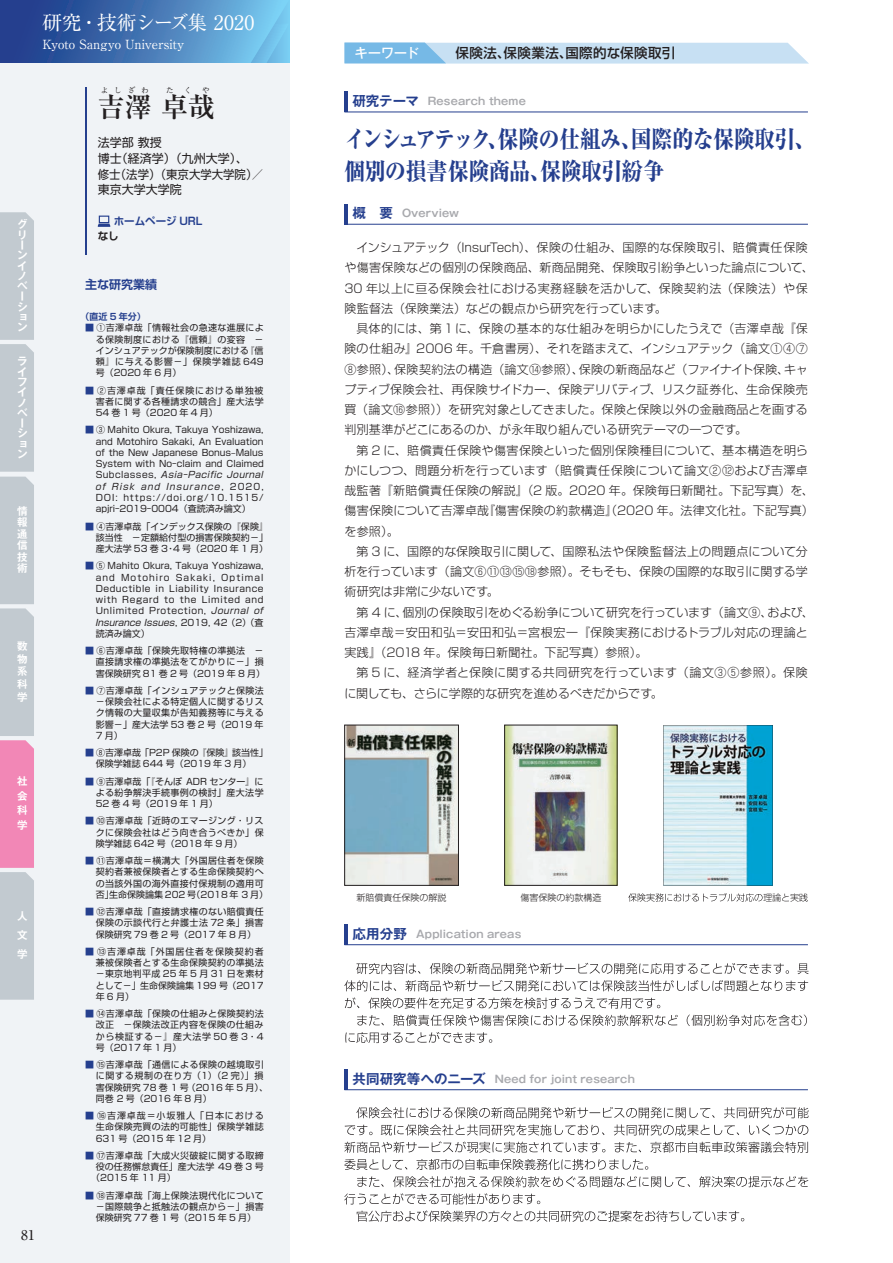
<style>
.page{position:relative;width:893px;height:1263px;background:#fff}
.page>*{position:absolute;margin:0;border:0;box-sizing:border-box;transform-origin:0 0}
.t1{font:700 27px "Ryumin Pr 6 N";color:#231f20}
.t2{font:800 24px/31.5px "Ryumin Pr 6 N";letter-spacing:-.02em;color:#253f8e;scale:.87 1}
.t3{font:19.8px "Ryumin Pr 6 N";letter-spacing:-.025em;color:#fff}
.t4{font:500 13.5px "Shin Go Pr 6 N";letter-spacing:.035em;color:#231f20}
.t5{font:500 13.5px "Gothic MB101 Pro";letter-spacing:-.04em;color:#fff}
.t6{font:500 13.5px "Ryumin Pr 6 N";color:#231f20}
.t7{font:12.6px "Ryumin Pr 6 N";letter-spacing:-.015em;color:#fff}
.t8{font:300 12px/20.2px "Shin Go Pro";letter-spacing:.015em;color:#231f20}
.t9{font:12px/15.8px "Shin Go Pro";color:#231f20}
.t10{font:700 12px "Shin Go Pro De";color:#253f8e}
.t11{font:700 10.5px "Gothic MB101 Pro De";letter-spacing:.015em;color:#a8a9ad}
.t12{font:700 10.5px/10.4px "Gothic MB101 Pro De";color:#fff;text-align:justify}
.t13{font:700 10.5px "Shin Go Pro De";color:#253f8e}
.t14{font:700 10.5px "Shin Go Pro De";color:#231f20}
.t15{font:9px/11.2px "Shin Go Pro";letter-spacing:.035em;color:#231f20;text-align:justify}
.t16{font:9px/11.2px "Shin Go Pro";color:#231f20}
.t17{font:300 9px "Shin Go Pro";color:#231f20}
.t18{font:9px "Shin Go Pro";letter-spacing:.015em;color:#231f20}
.t19{font:700 9px "Shin Go Pro De";color:#253f8e}
.t20{font:700 7.5px "Ryumin Pr 6 N";color:#231f20}
.s1{color:#253f8e}
.s2{font-size:13.5px;color:#253f8e}
</style>
<div class="page">
<svg style="left:0;top:0;width:289px;height:64px;background:#4a7db8"></svg>
<div style="left:0;top:64px;width:289px;height:1199px;background:#f0f3f6"></div>
<svg style="left:663px;top:725px;width:110px;height:160px;background:#97c7d6"></svg>
<svg style="left:628px;top:893px;width:180px;height:9px"></svg>
<svg style="left:356px;top:963px;width:452px;height:11px"></svg>
<svg style="left:344px;top:980px;width:464px;height:11px"></svg>
<svg style="left:345px;top:997px;width:315px;height:12px"></svg>
<svg style="left:357px;top:1015px;width:450px;height:11px"></svg>
<svg style="left:345px;top:1032px;width:147px;height:11px"></svg>
<svg style="left:356px;top:1107px;width:452px;height:11px"></svg>
<svg style="left:345px;top:1124px;width:463px;height:11px"></svg>
<svg style="left:344px;top:1141px;width:464px;height:12px"></svg>
<svg style="left:344px;top:1159px;width:304px;height:11px"></svg>
<svg style="left:357px;top:1176px;width:451px;height:11px"></svg>
<svg style="left:344px;top:1193px;width:196px;height:11px"></svg>
<svg style="left:357px;top:1210px;width:387px;height:12px"></svg>
<hr style="left:344px;top:204px;width:4px;height:21px;background:#253f8e">
<hr style="left:344px;top:224px;width:464px;height:1px;background:#253f8e">
<hr style="left:85px;top:87px;width:2px;height:168px;background:#253f8e">
<svg style="left:98px;top:216px;width:12px;height:11px"></svg>
<hr style="left:344px;top:924px;width:4px;height:21px;background:#253f8e">
<hr style="left:344px;top:944px;width:464px;height:1px;background:#253f8e">
<hr style="left:344px;top:1069px;width:4px;height:21px;background:#253f8e">
<hr style="left:344px;top:1089px;width:464px;height:1px;background:#253f8e">
<svg style="left:344px;top:43px;width:465px;height:21px;background:#b9d9f1"></svg>
<hr style="left:344px;top:91px;width:4px;height:21px;background:#253f8e">
<hr style="left:344px;top:112px;width:464px;height:1px;background:#253f8e">
<img style="left:506px;top:727px;width:109px;height:156px">
<img style="left:346px;top:727px;width:111px;height:156px">
<div style="left:344px;top:725px;width:115px;height:160px;border:1px solid #231f20"></div>
<svg style="left:0;top:212px;width:34px;height:788px;background:#cbc0cd"></svg>
<h3 class="t3" style="left:43px;top:7px;width:213px">研究・技術シーズ集 2020</h3>
<h3 class="t7" style="left:43px;top:34px;width:143px">Kyoto Sangyo University</h3>
<p class="t12" style="left:17px;top:218px;width:12px;text-align:left">グリーンイノベーション</p>
<p class="t12" style="left:17px;top:355px;width:12px;text-align:left">ライフイノベーション</p>
<p class="t12" style="left:17px;top:503px;width:12px;line-height:11.6px">情報通信技術</p>
<p class="t12" style="left:17px;top:638px;width:12px;line-height:12.6px">数物系科学</p>
<p class="t12" style="left:17px;top:772px;width:12px;line-height:14.7px">社会科学</p>
<p class="t12" style="left:17px;top:905px;width:12px;line-height:18.9px">人文学</p>
<h3 class="t6" style="left:21px;top:1224px;width:15px">81</h3>
<p class="t20" style="left:101px;top:84px;width:49px">よしざわ</p>
<p class="t20" style="left:166px;top:84px;width:9px">た</p>
<p class="t20" style="left:184px;top:84px;width:9px">く</p>
<p class="t20" style="left:202px;top:84px;width:9px">や</p>
<h1 class="t1" style="left:98px;top:86px;width:118px">吉澤卓哉</h1>
<h3 class="t9" style="left:98px;top:133px;width:167px">法学部 教授<br>博士（経済学）（九州大学）、<br>修士（法学）（東京大学大学院）／東京大学大学院</h3>
<p class="t13" style="left:114px;top:212px;width:90px">ホームページ URL</p>
<p class="t14" style="left:98px;top:228px;width:22px">なし</p>
<h3 class="t10" style="left:85px;top:275px;width:73px">主な研究業績</h3>
<p class="t19" style="left:81px;top:309px;width:67px">（直近 5 年分）</p>
<p class="t15" style="left:96px;top:321px;width:170px;text-indent:-11px"><span class="s1">■</span> ①吉澤卓哉「情報社会の急速な進展による保険制度における『信頼』の変容　－インシュアテックが保険制度における『信頼』に与える影響－」保険学雑誌 649号（2020 年 6 月）</p>
<p class="t15" style="left:96px;top:384px;width:169px;text-indent:-11px"><span class="s1">■</span> ②吉澤卓哉「責任保険における単独被害者に関する各種請求の競合」産大法学54 巻 1 号（2020 年 4 月）</p>
<p class="t15" style="left:96px;top:423px;width:170px;text-indent:-11px"><span class="s1">■</span> ③ Mahito Okura, Takuya Yoshizawa, and Motohiro Sakaki, An Evaluation of the New Japanese Bonus–Malus System with No-claim and Claimed Subclasses, Asia-Pacific Journal of Risk and Insurance, 2020, DOI: https://doi.org/10.1515/ apjri-2019-0004（査読済み論文）</p>
<p class="t15" style="left:96px;top:519px;width:174px;text-indent:-11px"><span class="s1">■</span> ④吉澤卓哉「インデックス保険の『保険』該当性　－定額給付型の損害保険契約－」産大法学 53 巻 3・4 号（2020 年 1 月）</p>
<p class="t15" style="left:96px;top:559px;width:169px;text-indent:-11px"><span class="s1">■</span> ⑤ Mahito Okura, Takuya Yoshizawa, and Motohiro Sakaki, Optimal Deductible in Liability Insurance with Regard to the Limited and Unlimited Protection, Journal of Insurance Issues, 2019, 42 （2）（査読済み論文）</p>
<p class="t15" style="left:96px;top:644px;width:171px;text-align:left;text-indent:-11px"><span class="s1">■</span> ⑥吉澤卓哉「保険先取特権の準拠法　－直接請求権の準拠法をてがかりに－」損害保険研究 81 巻 2 号（2019 年 8 月）</p>
<p class="t15" style="left:96px;top:684px;width:178px;text-align:left;text-indent:-11px"><span class="s1">■</span> ⑦吉澤卓哉「インシュアテックと保険法　－保険会社による特定個人に関するリスク情報の大量収集が告知義務等に与える影響－」産大法学 53 巻 2 号（2019 年<br>7 月）</p>
<p class="t16" style="left:96px;top:746px;width:174px;text-indent:-11px"><span class="s1">■</span> ⑧吉澤卓哉「P2P 保険の『保険』該当性」保険学雑誌 644 号（2019 年 3 月）</p>
<p class="t15" style="left:96px;top:774px;width:169px;text-indent:-11px"><span class="s1">■</span> ⑨吉澤卓哉「『そんぽ ADR センター』による紛争解決手続事例の検討」産大法学52 巻 4 号（2019 年 1 月）</p>
<p class="t15" style="left:96px;top:814px;width:169px;text-indent:-11px"><span class="s1">■</span> ⑩吉澤卓哉「近時のエマージング・リスクに保険会社はどう向き合うべきか」保険学雑誌 642 号（2018 年 9 月）</p>
<p class="t15" style="left:96px;top:854px;width:174px;text-align:left;text-indent:-11px"><span class="s1">■</span> ⑪吉澤卓哉＝横溝大「外国居住者を保険契約者兼被保険者とする生命保険契約への当該外国の海外直接付保規制の適用可否」生命保険論集 202 号（2018 年 3 月）</p>
<p class="t15" style="left:96px;top:905px;width:169px;text-indent:-11px"><span class="s1">■</span> ⑫吉澤卓哉「直接請求権のない賠償責任保険の示談代行と弁護士法 72 条」損害保険研究 79 巻 2 号（2017 年 8 月）</p>
<p class="t15" style="left:96px;top:945px;width:178px;text-align:left;text-indent:-11px"><span class="s1">■</span> ⑬吉澤卓哉「外国居住者を保険契約者兼被保険者とする生命保険契約の準拠法　－東京地判平成 25 年 5 月 31 日を素材として－」生命保険論集 199 号（2017年6月）</p>
<p class="t15" style="left:96px;top:1007px;width:169px;text-indent:-11px"><span class="s1">■</span> ⑭吉澤卓哉「保険の仕組みと保険契約法改正　－保険法改正内容を保険の仕組みから検証する－』産大法学 50 巻 3・4号（2017 年 1 月）</p>
<p class="t15" style="left:96px;top:1058px;width:174px;text-align:left;text-indent:-11px"><span class="s1">■</span> ⑮吉澤卓哉「通信による保険の越境取引に関する規制の在り方（1）（2 完）」損害保険研究 78 巻 1 号（2016 年 5 月）、同巻 2 号（2016 年 8 月）</p>
<p class="t15" style="left:96px;top:1109px;width:169px;text-indent:-11px"><span class="s1">■</span> ⑯吉澤卓哉＝小坂雅人「日本における生命保険売買の法的可能性」保険学雑誌631 号（2015 年 12 月）</p>
<p class="t15" style="left:85px;top:1149px;width:180px"><span class="s1">■</span> ⑰吉澤卓哉「大成火災破綻に関する取締</p>
<p class="t18" style="left:96px;top:1159px;width:169px">役の任務懈怠責任」産大法学 49 巻 3 号</p>
<p class="t15" style="left:91px;top:1171px;width:86px">（2015 年 11 月）</p>
<p class="t15" style="left:96px;top:1188px;width:178px;text-align:left;text-indent:-11px"><span class="s1">■</span> ⑱吉澤卓哉「海上保険法現代化について　－国際競争と抵触法の観点から－」損害保険研究 77 巻 1 号（2015 年 5 月）</p>
<h3 class="t5" style="left:354px;top:41px;width:66px">キーワード</h3>
<h3 class="t4" style="left:455px;top:42px;width:222px">保険法、保険業法、国際的な保険取引</h3>
<p class="t11" style="left:352px;top:92px;width:175px"><span class="s2">研究テーマ</span> Research theme</p>
<h2 class="t2" style="left:344px;top:123px;width:542px">インシュアテック、保険の仕組み、国際的な保険取引、個別の損書保険商品、保険取引紛争</h2>
<p class="t11" style="left:352px;top:204px;width:108px"><span class="s2">概　要</span> Overview</p>
<h3 class="t8" style="left:344px;top:236px;width:471px;text-indent:12px">インシュアテック（InsurTech）、保険の仕組み、国際的な保険取引、賠償責任保険や傷害保険などの個別の保険商品、新商品開発、保険取引紛争といった論点について、30 年以上に亘る保険会社における実務経験を活かして、保険契約法（保険法）や保険監督法（保険業法）などの観点から研究を行っています。</h3>
<p class="t8" style="left:344px;top:317px;width:465px;text-align:justify;text-indent:12px">具体的には、第 1に、保険の基本的な仕組みを明らかにしたうえで（吉澤卓哉『保険の仕組み』2006 年。千倉書房）、それを踏まえて、インシュアテック（論文①④⑦<br>⑧参照）、保険契約法の構造（論文⑭参照）、保険の新商品など（ファイナイト保険、キャプティブ保険会社、再保険サイドカー、保険デリバティブ、リスク証券化、生命保険売買（論文⑯参照））を研究対象としてきました。保険と保険以外の金融商品とを画する判別基準がどこにあるのか、が永年取り組んでいる研究テーマの一つです。</p>
<h3 class="t8" style="left:344px;top:438px;width:471px;text-indent:12px">第 2 に、賠償責任保険や傷害保険といった個別保険種目について、基本構造を明らかにしつつ、問題分析を行っています（賠償責任保険について論文②⑫および吉澤卓哉監著『新賠償責任保険の解説』（2 版。2020 年。保険毎日新聞社。下記写真）を、傷害保険について吉澤卓哉『傷害保険の約款構造』（2020 年。法律文化社。下記写真）を参照）。</h3>
<h3 class="t8" style="left:344px;top:540px;width:465px;text-align:justify;text-indent:12px">第 3 に、国際的な保険取引に関して、国際私法や保険監督法上の問題点について分析を行っています（論文⑥⑪⑬⑮⑱参照）。そもそも、保険の国際的な取引に関する学術研究は非常に少ないです。</h3>
<h3 class="t8" style="left:344px;top:600px;width:471px;text-indent:12px">第 4 に、個別の保険取引をめぐる紛争について研究を行っています（論文⑨、および、吉澤卓哉＝安田和弘＝安田和弘＝宮根宏一『保険実務におけるトラブル対応の理論と実践』（2018 年。保険毎日新聞社。下記写真）参照）。</h3>
<h3 class="t8" style="left:344px;top:661px;width:465px;text-indent:12px">第 5 に、経済学者と保険に関する共同研究を行っています（論文③⑤参照）。保険に関しても、さらに学際的な研究を進めるべきだからです。</h3>
<p class="t17" style="left:357px;top:890px;width:91px">新賠償責任保険の解説</p>
<p class="t17" style="left:520px;top:890px;width:82px">傷害保険の約款構造</p>
<p class="t11" style="left:352px;top:925px;width:170px"><span class="s2">応用分野</span> Application areas</p>
<p class="t11" style="left:352px;top:1070px;width:284px"><span class="s2">共同研究等へのニーズ</span> Need for joint research</p>
</div>
